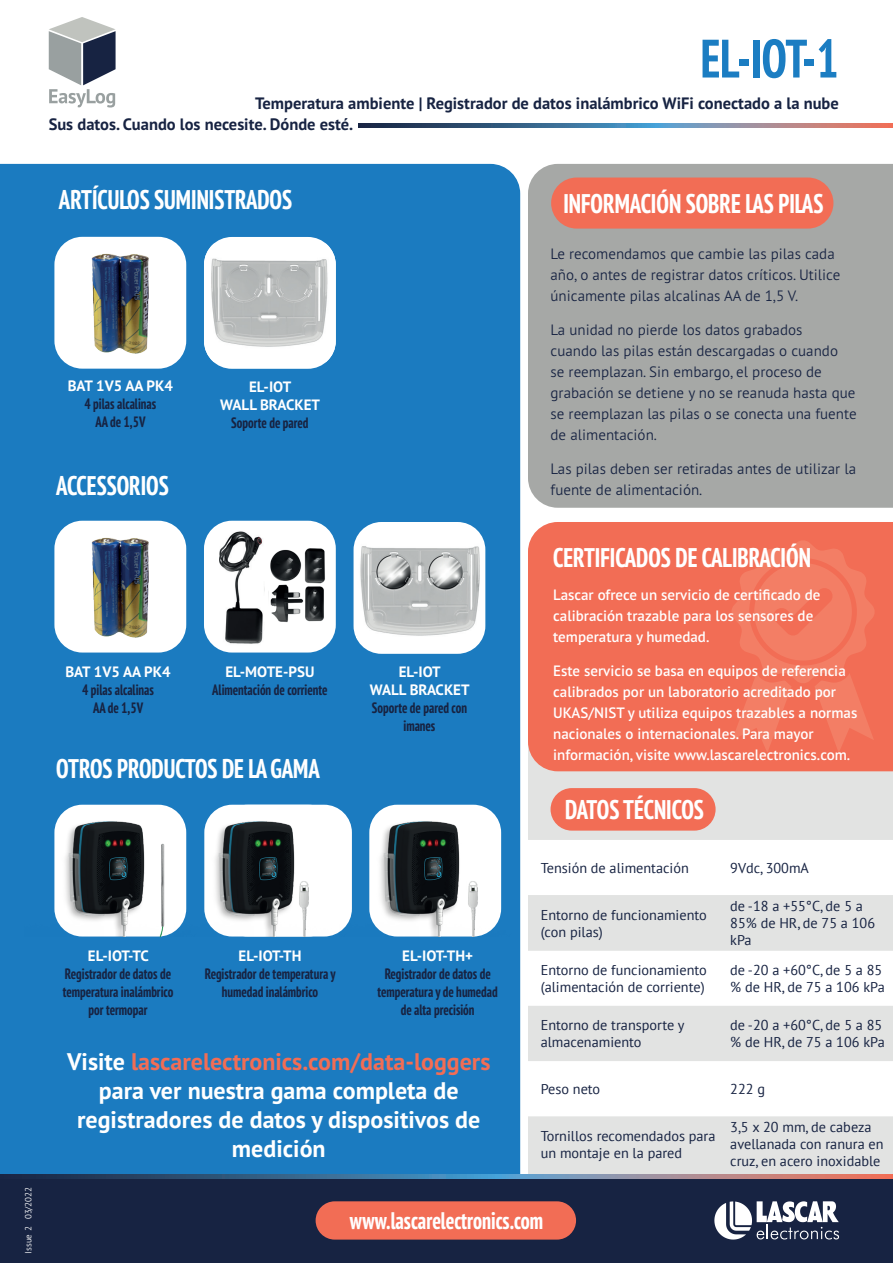
<style>
.page{position:relative;width:893px;height:1263px;background:#fff}
.page>*{position:absolute;margin:0;border:0;box-sizing:border-box;transform-origin:0 0}
.t1{font:700 condensed 54px "PT Sans Pro";color:#1b7dc2}
.t2{font:700 condensed 27px "PT Sans Pro";color:#fff}
.t3{font:700 24px/28.8px "PT Sans Pro";color:#fff;text-align:center}
.t4{font:700 condensed 24px "PT Sans Pro";color:#fff}
.t5{font:700 16.5px "PT Sans Pro";color:#172342}
.t6{font:300 15px/21px "PT Sans Pro";color:#172342}
.t7{font:600 15px/21px "PT Sans Pro";color:#fff}
.t8{font:700 condensed 15px/18px "PT Sans Pro";color:#172342;text-align:center}
.t9{font:700 15px/18px "PT Sans Pro";color:#fff;text-align:center}
.t10{font:14.25px/17.1px "PT Sans";color:#172342}
.t11{font:300 9px "PT Sans Pro";color:#fff}
.s1{color:#f26d55}
</style>
<div class="page">
<svg style="left:358px;top:123px;width:535px;height:4px;background:#67728b"></svg>
<svg style="left:49px;top:17px;width:67px;height:91px"></svg>
<div style="left:0;top:164px;width:520px;height:1010px;background:#1b7bc0"></div>
<svg style="left:54px;top:237px;width:132px;height:132px"></svg>
<img style="left:89px;top:248px;width:62px;height:112px">
<svg style="left:54px;top:521px;width:132px;height:131px"></svg>
<img style="left:89px;top:532px;width:62px;height:112px">
<div style="left:0;top:1178px;width:893px;height:85px;background:#172342"></div>
<svg style="left:714px;top:1201px;width:125px;height:38px"></svg>
<svg style="left:0;top:1174px;width:893px;height:4px;background:#67728b"></svg>
<div style="left:316px;top:1201px;width:260px;height:38px;background:#f26d55;border-radius:19px"></div>
<svg style="left:204px;top:521px;width:132px;height:131px"></svg>
<svg style="left:369px;top:805px;width:132px;height:8px"></svg>
<img style="left:348px;top:813px;width:165px;height:124px">
<img style="left:467px;top:874px;width:16px;height:62px">
<svg style="left:54px;top:805px;width:132px;height:8px"></svg>
<img style="left:25px;top:813px;width:150px;height:123px">
<img style="left:147px;top:837px;width:28px;height:99px">
<svg style="left:204px;top:805px;width:148px;height:131px"></svg>
<img style="left:175px;top:813px;width:173px;height:124px">
<img style="left:298px;top:874px;width:16px;height:62px">
<div style="left:528px;top:737px;width:365px;height:437px;background:#e2e3e2"></div>
<svg style="left:528px;top:840px;width:365px;height:276px;fill:#fff"></svg>
<svg style="left:528px;top:895px;width:365px;height:55px"></svg>
<div style="left:528px;top:522px;width:365px;height:249px;background:#f26d55"></div>
<div style="left:528px;top:164px;width:365px;height:344px;background:#a6a8a6"></div>
<div style="left:551px;top:178px;width:282px;height:51px;background:#f26d55;border-radius:26px"></div>
<svg style="left:731px;top:539px;width:144px;height:214px;background:#f2755d"></svg>
<div style="left:551px;top:788px;width:165px;height:43px;background:#f26d55;border-radius:21px"></div>
<svg style="left:354px;top:522px;width:131px;height:132px"></svg>
<img style="left:357px;top:540px;width:123px;height:98px">
<svg style="left:204px;top:237px;width:132px;height:132px"></svg>
<img style="left:204px;top:244px;width:132px;height:118px">
<img style="left:219px;top:531px;width:45px;height:116px">
<img style="left:269px;top:545px;width:61px;height:79px">
<h1 class="t1" style="left:701px;top:23px;width:140px">EL-IOT-1</h1>
<p class="t5" style="left:255px;top:92px;width:585px">Temperatura ambiente | Registrador de datos inalámbrico WiFi conectado a la nube</p>
<p class="t5" style="left:49px;top:113px;width:306px">Sus datos. Cuando los necesite. Dónde esté.</p>
<p class="t11" style="left:22px;top:1253px;width:68px;rotate:-90deg">Issue 2 03/2022</p>
<h2 class="t2" style="left:59px;top:182px;width:235px">ARTÍCULOS SUMINISTRADOS</h2>
<p class="t9" style="left:68px;top:377px;width:107px">BAT 1V5 AA PK4</p>
<p class="t8" style="left:84px;top:395px;width:73px">4 pilas alcalinas<br>AA de 1,5V</p>
<h2 class="t2" style="left:56px;top:468px;width:114px">ACCESSORIOS</h2>
<p class="t9" style="left:220px;top:377px;width:101px">EL-IOT<br>WALL BRACKET</p>
<p class="t8" style="left:231px;top:413px;width:79px">Soporte de pared</p>
<p class="t9" style="left:65px;top:662px;width:107px">BAT 1V5 AA PK4</p>
<p class="t8" style="left:82px;top:680px;width:73px">4 pilas alcalinas<br>AA de 1,5V</p>
<p class="t9" style="left:225px;top:662px;width:91px">EL-MOTE-PSU</p>
<p class="t8" style="left:212px;top:680px;width:117px">Alimentación de corriente</p>
<h2 class="t2" style="left:56px;top:750px;width:265px">OTROS PRODUCTOS DE LA GAMA</h2>
<p class="t9" style="left:370px;top:662px;width:101px">EL-IOT<br>WALL BRACKET</p>
<p class="t8" style="left:372px;top:698px;width:97px">Soporte de pared con imanes</p>
<p class="t9" style="left:88px;top:946px;width:62px">EL-IOT-TC</p>
<p class="t8" style="left:63px;top:964px;width:112px">Registrador de datos de temperatura inalámbrico por termopar</p>
<p class="t9" style="left:239px;top:946px;width:64px">EL-IOT-TH</p>
<p class="t8" style="left:205px;top:964px;width:132px">Registrador de temperatura y humedad inalámbrico</p>
<p class="t9" style="left:402px;top:946px;width:72px">EL-IOT-TH+</p>
<p class="t8" style="left:378px;top:964px;width:122px">Registrador de datos de temperatura y de humedad de alta precisión</p>
<h3 class="t3" style="left:67px;top:1047px;width:425px">Visite <span class="s1">lascarelectronics.com/data-loggers </span>para ver nuestra gama completa de registradores de datos y dispositivos de medición</h3>
<h2 class="t2" style="left:563px;top:185px;width:261px">INFORMACIÓN SOBRE LAS PILAS</h2>
<p class="t6" style="left:551px;top:243px;width:291px">Le recomendamos que cambie las pilas cada año, o antes de registrar datos críticos. Utilice únicamente pilas alcalinas AA de 1,5 V.</p>
<p class="t6" style="left:551px;top:319px;width:308px">La unidad no pierde los datos grabados<br>cuando las pilas están descargadas o cuando<br>se reemplazan. Sin embargo, el proceso de grabación se detiene y no se reanuda hasta que se reemplazan las pilas o se conecta una fuente de alimentación.</p>
<p class="t6" style="left:551px;top:458px;width:307px">Las pilas deben ser retiradas antes de utilizar la fuente de alimentación.</p>
<h2 class="t2" style="left:553px;top:540px;width:259px">CERTIFICADOS DE CALIBRACIÓN</h2>
<p class="t7" style="left:553px;top:584px;width:269px">Lascar ofrece un servicio de certificado de calibración trazable para los sensores de temperatura y humedad.</p>
<p class="t7" style="left:553px;top:660px;width:306px">Este servicio se basa en equipos de referencia calibrados por un laboratorio acreditado por UKAS/NIST y utiliza equipos trazables a normas nacionales o internacionales. Para mayor información, visite www.lascarelectronics.com.</p>
<h2 class="t2" style="left:565px;top:792px;width:140px">DATOS TÉCNICOS</h2>
<p class="t10" style="left:541px;top:859px;width:150px">Tensión de alimentación</p>
<p class="t10" style="left:730px;top:859px;width:80px">9Vdc, 300mA</p>
<p class="t10" style="left:541px;top:906px;width:168px">Entorno de funcionamiento (con pilas)</p>
<p class="t10" style="left:730px;top:897px;width:146px">de -18 a +55°C, de 5 a<br>85% de HR, de 75 a 106 kPa</p>
<p class="t10" style="left:541px;top:961px;width:168px">Entorno de funcionamiento (alimentación de corriente)</p>
<p class="t10" style="left:730px;top:961px;width:156px">de -20 a +60°C, de 5 a 85 % de HR, de 75 a 106 kPa</p>
<p class="t10" style="left:541px;top:1016px;width:145px">Entorno de transporte y almacenamiento</p>
<p class="t10" style="left:730px;top:1016px;width:156px">de -20 a +60°C, de 5 a 85 % de HR, de 75 a 106 kPa</p>
<p class="t10" style="left:541px;top:1080px;width:61px">Peso neto</p>
<p class="t10" style="left:730px;top:1080px;width:36px">222 g</p>
<p class="t10" style="left:541px;top:1127px;width:176px">Tornillos recomendados para un montaje en la pared</p>
<p class="t10" style="left:730px;top:1118px;width:155px">3,5 x 20 mm, de cabeza avellanada con ranura en cruz, en acero inoxidable</p>
<h3 class="t4" style="left:350px;top:1204px;width:195px">www.lascarelectronics.com</h3>
</div>
